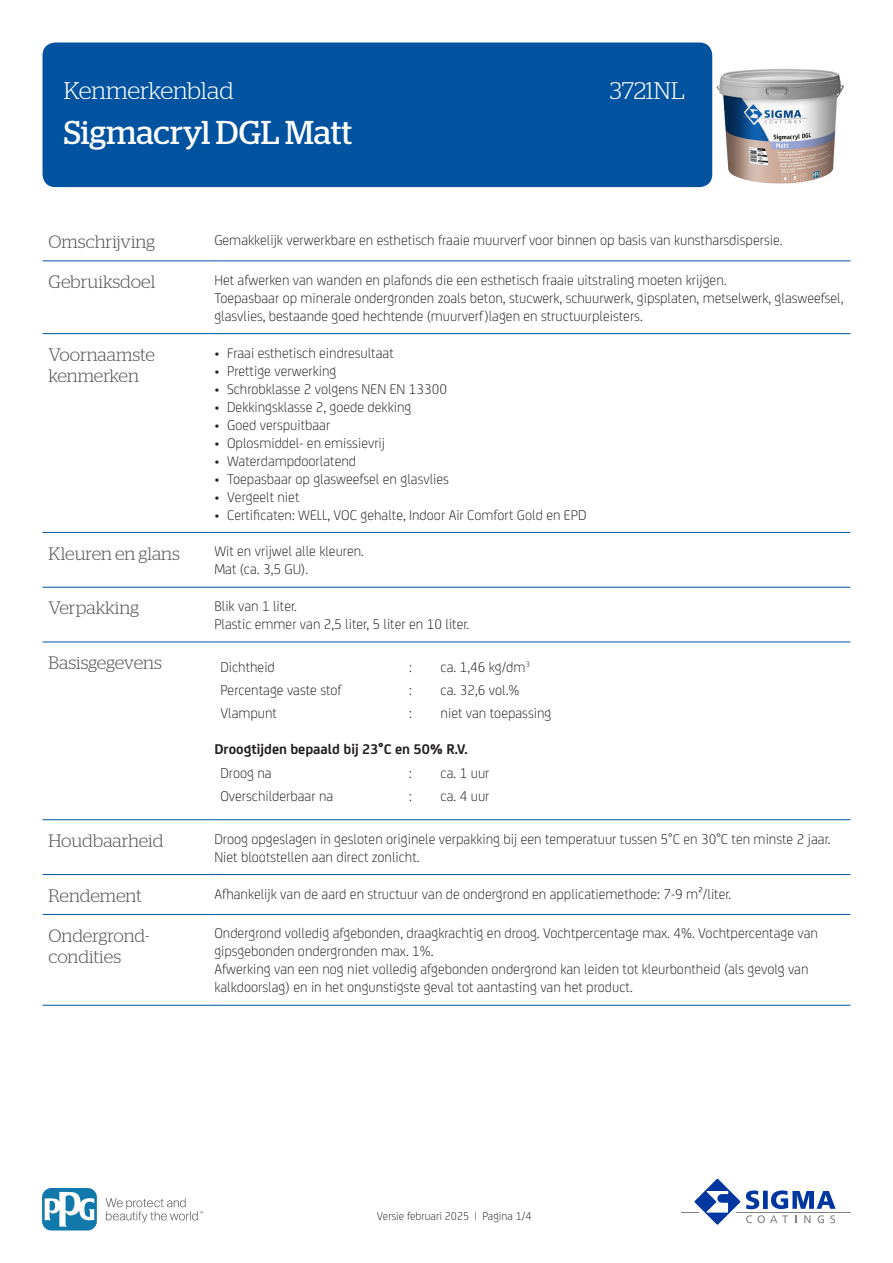
<style>
.page{position:relative;width:893px;height:1263px;background:#fff}
.page>*{position:absolute;margin:0;border:0;box-sizing:border-box;transform-origin:0 0}
.t1{font:33px "Stag";color:#fff}
.RH1{font:300 24px "Stag";color:#fff}
.KOP{font:300 18px/21.6px "Stag";color:#57585a}
.BODY{font:300 15px/18px "FS Joey";color:#231f20}
.BODY-2{font:700 15px "FS Joey";color:#231f20}
.t2{font:300 12px "FS Joey";color:#231f20}
</style>
<div class="page">
<div style="left:43px;top:43px;width:669px;height:144px;background:#0153a0;border-radius:13px"></div>
<hr style="left:681px;top:1211px;width:169px;height:1px;background:#808285">
<svg style="left:689px;top:1178px;width:147px;height:47px"></svg>
<svg style="left:106px;top:1198px;width:97px;height:24px"></svg>
<svg style="left:43px;top:1188px;width:54px;height:42px"></svg>
<svg style="left:45px;top:1191px;width:49px;height:35px"></svg>
<hr style="left:43px;top:260px;width:165px;height:1px;background:#0153a0">
<hr style="left:208px;top:260px;width:642px;height:1px;background:#0153a0">
<hr style="left:43px;top:333px;width:165px;height:1px;background:#0153a0">
<hr style="left:208px;top:333px;width:642px;height:1px;background:#0153a0">
<hr style="left:43px;top:532px;width:165px;height:1px;background:#0153a0">
<hr style="left:208px;top:532px;width:642px;height:1px;background:#0153a0">
<hr style="left:43px;top:587px;width:165px;height:1px;background:#0153a0">
<hr style="left:208px;top:587px;width:642px;height:1px;background:#0153a0">
<hr style="left:43px;top:642px;width:165px;height:1px;background:#0153a0">
<hr style="left:208px;top:642px;width:642px;height:1px;background:#0153a0">
<hr style="left:43px;top:819px;width:165px;height:1px;background:#0153a0">
<hr style="left:208px;top:819px;width:642px;height:1px;background:#0153a0">
<hr style="left:43px;top:874px;width:165px;height:1px;background:#0153a0">
<hr style="left:208px;top:874px;width:642px;height:1px;background:#0153a0">
<hr style="left:43px;top:914px;width:165px;height:1px;background:#0153a0">
<hr style="left:208px;top:914px;width:642px;height:1px;background:#0153a0">
<hr style="left:43px;top:1005px;width:165px;height:1px;background:#0153a0">
<hr style="left:208px;top:1005px;width:642px;height:1px;background:#0153a0">
<img style="left:716px;top:68px;width:128px;height:116px">
<p class="RH1" style="left:64px;top:77px;width:171px">Kenmerkenblad</p>
<p class="RH1" style="left:610px;top:77px;width:76px">3721NL</p>
<p class="t1" style="left:64px;top:114px;width:290px">Sigmacryl DGL Matt</p>
<p class="KOP" style="left:49px;top:231px;width:108px">Omschrijving</p>
<p class="BODY" style="left:214px;top:230px;width:570px">Gemakkelijk verwerkbare en esthetisch fraaie muurverf voor binnen op basis van kunstharsdispersie.</p>
<p class="KOP" style="left:49px;top:271px;width:108px">Gebruiksdoel</p>
<p class="BODY" style="left:214px;top:270px;width:631px">Het afwerken van wanden en plafonds die een esthetisch fraaie uitstraling moeten krijgen.<br>Toepasbaar op minerale ondergronden zoals beton, stucwerk, schuurwerk, gipsplaten, metselwerk, glasweefsel, glasvlies, bestaande goed hechtende (muurverf)lagen en structuurpleisters.</p>
<p class="KOP" style="left:49px;top:343px;width:108px">Voornaamste kenmerken</p>
<p class="BODY" style="left:214px;top:343px;width:181px">• Fraai esthetisch eindresultaat</p>
<p class="BODY" style="left:214px;top:361px;width:124px">• Prettige verwerking</p>
<p class="BODY" style="left:214px;top:379px;width:234px">• Schrobklasse 2 volgens NEN EN 13300</p>
<p class="BODY" style="left:214px;top:397px;width:199px">• Dekkingsklasse 2, goede dekking</p>
<p class="BODY" style="left:214px;top:415px;width:117px">• Goed verspuitbaar</p>
<p class="BODY" style="left:214px;top:433px;width:172px">• Oplosmiddel- en emissievrij</p>
<p class="BODY" style="left:214px;top:451px;width:143px">• Waterdampdoorlatend</p>
<p class="BODY" style="left:214px;top:469px;width:236px">• Toepasbaar op glasweefsel en glasvlies</p>
<p class="BODY" style="left:214px;top:487px;width:87px">• Vergeelt niet</p>
<p class="BODY" style="left:214px;top:505px;width:374px">• Certificaten: WELL, VOC gehalte, Indoor Air Comfort Gold en EPD</p>
<p class="KOP" style="left:49px;top:542px;width:133px">Kleuren en glans</p>
<p class="BODY" style="left:214px;top:541px;width:151px">Wit en vrijwel alle kleuren.<br>Mat (ca. 3,5 GU).</p>
<p class="KOP" style="left:49px;top:597px;width:92px">Verpakking</p>
<p class="BODY" style="left:214px;top:596px;width:256px">Blik van 1 liter.<br>Plastic emmer van 2,5 liter, 5 liter en 10 liter.</p>
<p class="KOP" style="left:49px;top:652px;width:115px">Basisgegevens</p>
<p class="BODY" style="left:220px;top:657px;width:56px">Dichtheid</p>
<p class="BODY" style="left:409px;top:657px;width:4px">:</p>
<p class="BODY" style="left:441px;top:657px;width:91px">ca. 1,46 kg/dm<sup>3</sup></p>
<p class="BODY" style="left:220px;top:680px;width:123px">Percentage vaste stof</p>
<p class="BODY" style="left:409px;top:680px;width:4px">:</p>
<p class="BODY" style="left:441px;top:680px;width:80px">ca. 32,6 vol.%</p>
<p class="BODY" style="left:220px;top:704px;width:58px">Vlampunt</p>
<p class="BODY" style="left:409px;top:704px;width:4px">:</p>
<p class="BODY" style="left:441px;top:704px;width:112px">niet van toepassing</p>
<p class="BODY-2" style="left:214px;top:738px;width:255px">Droogtijden bepaald bij 23°C en 50% R.V.</p>
<p class="BODY" style="left:220px;top:763px;width:53px">Droog na</p>
<p class="BODY" style="left:409px;top:763px;width:4px">:</p>
<p class="BODY" style="left:441px;top:763px;width:50px">ca. 1 uur</p>
<p class="BODY" style="left:220px;top:786px;width:114px">Overschilderbaar na</p>
<p class="BODY" style="left:409px;top:786px;width:4px">:</p>
<p class="BODY" style="left:441px;top:786px;width:50px">ca. 4 uur</p>
<p class="KOP" style="left:49px;top:829px;width:116px">Houdbaarheid</p>
<p class="BODY" style="left:214px;top:829px;width:618px">Droog opgeslagen in gesloten originele verpakking bij een temperatuur tussen 5°C en 30°C ten minste 2 jaar.<br>Niet blootstellen aan direct zonlicht.</p>
<p class="KOP" style="left:49px;top:884px;width:95px">Rendement</p>
<p class="BODY" style="left:214px;top:884px;width:518px">Afhankelijk van de aard en structuur van de ondergrond en applicatiemethode: 7-9 m²/liter.</p>
<p class="KOP" style="left:49px;top:924px;width:102px">Ondergrond&shy;condities</p>
<p class="BODY" style="left:214px;top:923px;width:605px">Ondergrond volledig afgebonden, draagkrachtig en droog. Vochtpercentage max. 4%. Vochtpercentage van gipsgebonden ondergronden max. 1%.<br>Afwerking van een nog niet volledig afgebonden ondergrond kan leiden tot kleurbontheid (als gevolg van kalkdoorslag) en in het ongunstigste geval tot aantasting van het product.</p>
<p class="t2" style="left:377px;top:1208px;width:156px">Versie februari 2025 | Pagina 1/4</p>
</div>
